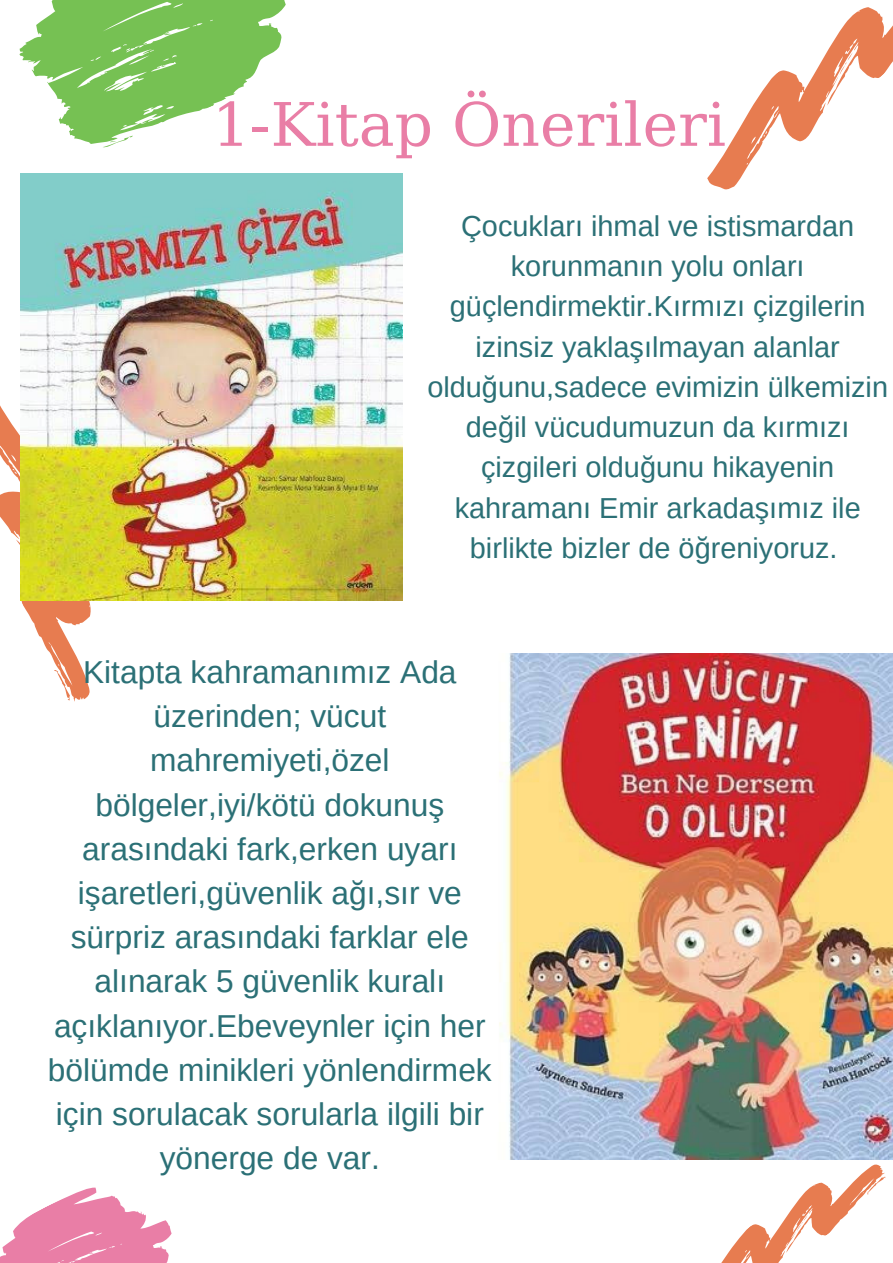
<style>
.page{position:relative;width:893px;height:1263px;background:#fff}
.page>*{position:absolute;margin:0;border:0;box-sizing:border-box;transform-origin:0 0}
.t1{font:60px "DejaVu Serif";color:#e97ea6}
.t2{font:31.72px/44.2px "Arimo";color:#2b7076;text-align:center}
.t3{font:28.88px/40.3px "Arimo";color:#2b7076;text-align:center}
</style>
<div class="page">
<svg style="left:0;top:405px;width:91px;height:297px"></svg>
<svg style="left:19px;top:0;width:267px;height:144px;fill:#76c153"></svg>
<svg style="left:103px;top:134px;width:31px;height:14px"></svg>
<svg style="left:0;top:1187px;width:172px;height:76px"></svg>
<svg style="left:721px;top:1164px;width:165px;height:99px"></svg>
<svg style="left:707px;top:7px;width:186px;height:183px"></svg>
<img style="left:499px;top:653px;width:394px;height:507px">
<img style="left:20px;top:173px;width:382px;height:428px">
<p class="t1" style="left:212px;top:90px;width:515px">1-Kitap Önerileri</p>
<p class="t3" style="left:427px;top:205px;width:462px">Çocukları ihmal ve istismardan korunmanın yolu onları güçlendirmektir.Kırmızı çizgilerin izinsiz yaklaşılmayan alanlar olduğunu,sadece evimizin ülkemizin değil vücudumuzun da kırmızı çizgileri olduğunu hikayenin kahramanı Emir arkadaşımız ile birlikte bizler de öğreniyoruz.</p>
<p class="t2" style="left:48px;top:650px;width:445px">Kitapta kahramanımız Ada üzerinden; vücut mahremiyeti,özel bölgeler,iyi/kötü dokunuş arasındaki fark,erken uyarı işaretleri,güvenlik ağı,sır ve sürpriz arasındaki farklar ele alınarak 5 güvenlik kuralı açıklanıyor.Ebeveynler için her bölümde minikleri yönlendirmek için sorulacak sorularla ilgili bir yönerge de var.</p>
</div>
